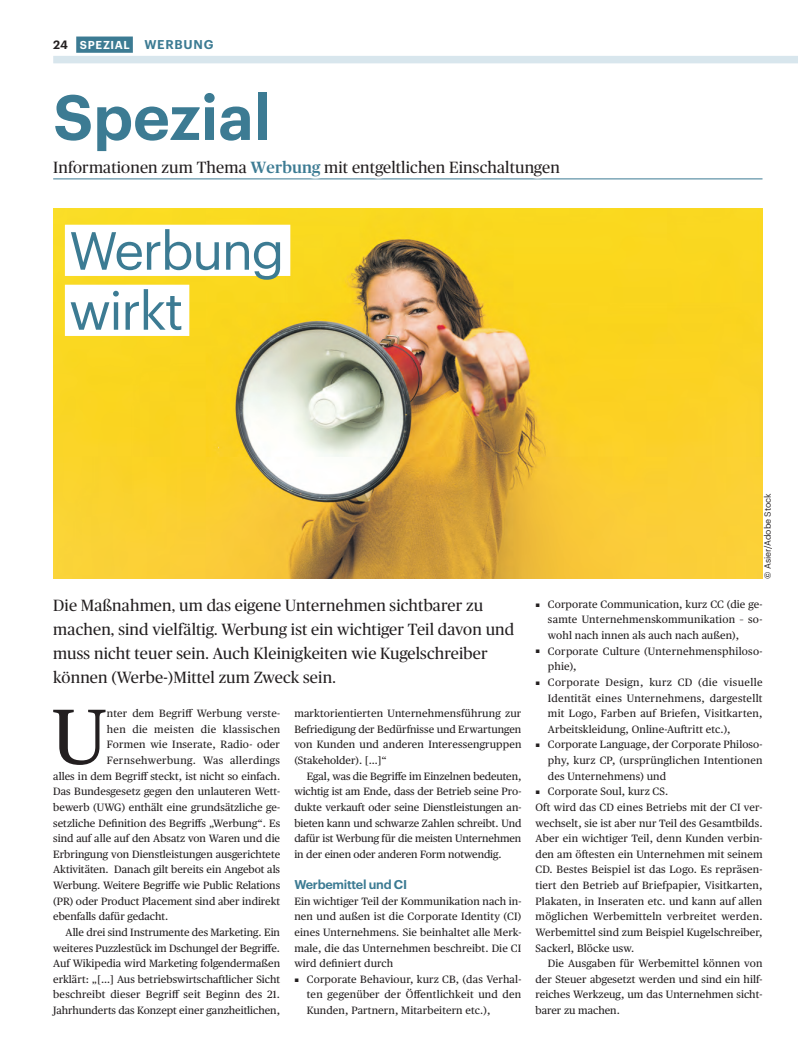
<style>
.page{position:relative;width:798px;height:1063px;background:#fff}
.page>*{position:absolute;margin:0;border:0;box-sizing:border-box;transform-origin:0 0}
.t1{font:78.25px "Publico Text";color:#231f20}
.t2{font:600 62.5px "Graphik";color:#3c7b93}
.t3{font:52.5px/60px "Graphik";letter-spacing:-.03em;color:#3c7b93}
.t4{font:16.25px/23.8px "Publico Headline";letter-spacing:.01em;color:#231f20}
.t5{font:600 12.5px "Graphik";letter-spacing:.05em;color:#3c7b93}
.t6{font:600 12.5px "Graphik";letter-spacing:-.02em;color:#3c7b93}
.t7{font:10.62px/15.6px "Publico Text";letter-spacing:.01em;color:#231f20;text-align:justify}
.t8{font:10.62px "Publico Text";letter-spacing:.035em;color:#231f20}
.t9{font:10.62px "Publico Text";letter-spacing:.03em;color:#231f20}
.t10{font:8.75px "Graphik";color:#231f20}
.s1{font-size:11.88px;color:#231f20}
.s2{font-size:11.25px;color:#fff}
.s3{font-weight:500;color:#3c7b93}
.s4{font-size:5px}
</style>
<div class="page">
<img style="left:53px;top:208px;width:709px;height:370px">
<hr style="left:53px;top:179px;width:709px;height:1px;background:#3c7b93">
<div style="left:50px;top:158px;width:512px;height:22px;background:#fff"></div>
<div style="left:65px;top:225px;width:225px;height:51px;background:#fff"></div>
<div style="left:65px;top:285px;width:124px;height:51px;background:#fff"></div>
<div style="left:76px;top:37px;width:57px;height:16px;background:#3c7b93"></div>
<div style="left:53px;top:56px;width:744px;height:7px;background:#d8e6ed"></div>
<p class="t5" style="left:53px;top:35px;width:225px"><span class="s1">284</span> <span class="s2">SPEZIAL</span> UMWELT &amp; ENERGIE</p>
<p class="t5" style="left:144px;top:35px;width:71px">WERBUNG</p>
<h2 class="t2" style="left:53px;top:69px;width:219px">Spezial</h2>
<h3 class="t4" style="left:53px;top:155px;width:508px">Informationen zum Thema <span class="s3">Werbung</span> mit entgeltlichen Einschaltungen</h3>
<h3 class="t3" style="left:69px;top:216px;width:217px">Werbung wirkt</h3>
<p class="t10" style="left:760px;top:579px;width:87px;rotate:-90deg">© Asier/Adobe Stock</p>
<h3 class="t4" style="left:53px;top:593px;width:462px">Die Maßnahmen, um das eigene Unternehmen sichtbarer zu machen, sind vielfältig. Werbung ist ein wichtiger Teil davon und muss nicht teuer sein. Auch Kleinigkeiten wie Kugelschreiber können (Werbe-)Mittel zum Zweck sein.</h3>
<p class="t7" style="left:547px;top:596px;width:216px;text-indent:-12px"><span class="s4">■</span> Corporate Communication, kurz CC (die ge&shy;samte Unternehmenskommunikation – so&shy;wohl nach innen als auch nach außen),</p>
<p class="t7" style="left:547px;top:642px;width:216px;text-indent:-12px"><span class="s4">■</span> Corporate Culture (Unternehmensphiloso&shy;phie),</p>
<p class="t7" style="left:547px;top:674px;width:216px;text-indent:-12px"><span class="s4">■</span> Corporate Design, kurz CD (die visuelle Identität eines Unternehmens, dargestellt mit Logo, Farben auf Briefen, Visitkarten, Arbeitskleidung, Online-Auftritt etc.),</p>
<p class="t7" style="left:547px;top:736px;width:216px;text-indent:-12px"><span class="s4">■</span> Corporate Language, der Corporate Philoso&shy;phy, kurz CP, (ursprünglichen Intentionen des Unternehmens) und</p>
<p class="t7" style="left:535px;top:783px;width:228px;text-align:left"><span class="s4">■</span> Corporate Soul, kurz CS.<br>Oft wird das CD eines Betriebs mit der CI ver&shy;wechselt, sie ist aber nur Teil des Gesamtbilds.<br>Aber ein wichtiger Teil, denn Kunden verbin&shy;den am öftesten ein Unternehmen mit seinem CD. Bestes Beispiel ist das Logo. Es repräsen&shy;tiert den Betrieb auf Briefpapier, Visitkarten, Plakaten, in Inseraten etc. und kann auf allen möglichen Werbemitteln verbreitet werden.<br>Werbemittel sind zum Beispiel Kugelschreiber, Sackerl, Blöcke usw.</p>
<p class="t7" style="left:535px;top:955px;width:228px;text-indent:12px">Die Ausgaben für Werbemittel können von der Steuer abgesetzt werden und sind ein hilf&shy;reiches Werkzeug, um das Unternehmen sicht&shy;barer zu machen.</p>
<h1 class="t1" style="left:52px;top:678px;width:56px">U</h1>
<p class="t7" style="left:107px;top:705px;width:175px">nter dem Begriff Werbung verste-</p>
<p class="t7" style="left:294px;top:705px;width:228px">marktorientierten Unternehmensführung zur Befriedigung der Bedürfnisse und Erwartungen von Kunden und anderen Interessengruppen (Stakeholder). […]“</p>
<p class="t7" style="left:294px;top:768px;width:228px;text-indent:12px">Egal, was die Begriffe im Einzelnen bedeuten, wichtig ist am Ende, dass der Betrieb seine Pro&shy;dukte verkauft oder seine Dienstleistungen an&shy;bieten kann und schwarze Zahlen schreibt. Und dafür ist Werbung für die meisten Unternehmen in der einen oder anderen Form notwendig.</p>
<p class="t6" style="left:294px;top:875px;width:114px">Werbemittel und CI</p>
<p class="t7" style="left:294px;top:892px;width:228px">Ein wichtiger Teil der Kommunikation nach in&shy;nen und außen ist die Corporate Identity (CI) eines Unternehmens. Sie beinhaltet alle Merk&shy;male, die das Unternehmen beschreibt. Die CI wird definiert durch</p>
<p class="t7" style="left:306px;top:971px;width:216px;text-indent:-12px"><span class="s4">■</span> Corporate Behaviour, kurz CB, (das Verhal&shy;ten gegenüber der Öffentlichkeit und den Kunden, Partnern, Mitarbeitern etc.),</p>
<p class="t9" style="left:107px;top:721px;width:175px">hen die meisten die klassischen</p>
<p class="t7" style="left:107px;top:736px;width:175px">Formen wie Inserate, Radio- oder</p>
<p class="t8" style="left:107px;top:752px;width:175px">Fernsehwerbung. Was allerdings</p>
<p class="t7" style="left:53px;top:767px;width:228px">alles in dem Begriff steckt, ist nicht so einfach.</p>
<p class="t7" style="left:53px;top:783px;width:228px">Das Bundesgesetz gegen den unlauteren Wett-</p>
<p class="t7" style="left:53px;top:799px;width:228px">bewerb (UWG) enthält eine grundsätzliche ge-</p>
<p class="t7" style="left:53px;top:814px;width:228px">setzliche Definition des Begriffs „Werbung“. Es</p>
<p class="t7" style="left:53px;top:830px;width:228px">sind auf alle auf den Absatz von Waren und die</p>
<p class="t7" style="left:53px;top:846px;width:228px">Erbringung von Dienstleistungen ausgerichtete</p>
<p class="t7" style="left:53px;top:861px;width:228px">Aktivitäten. Danach gilt bereits ein Angebot als</p>
<p class="t7" style="left:53px;top:877px;width:228px">Werbung. Weitere Begriffe wie Public Relations</p>
<p class="t7" style="left:53px;top:893px;width:228px">(PR) oder Product Placement sind aber indirekt</p>
<p class="t7" style="left:53px;top:908px;width:117px">ebenfalls dafür gedacht.</p>
<p class="t7" style="left:66px;top:924px;width:216px">Alle drei sind Instrumente des Marketing. Ein</p>
<p class="t7" style="left:53px;top:939px;width:228px">weiteres Puzzlestück im Dschungel der Begriffe.</p>
<p class="t7" style="left:53px;top:955px;width:228px">Auf Wikipedia wird Marketing folgendermaßen</p>
<p class="t7" style="left:53px;top:971px;width:228px">erklärt: „[…] Aus betriebswirtschaftlicher Sicht</p>
<p class="t7" style="left:53px;top:986px;width:228px">beschreibt dieser Begriff seit Beginn des 21.</p>
<p class="t7" style="left:53px;top:1002px;width:228px">Jahrhunderts das Konzept einer ganzheitlichen,</p>
</div>
